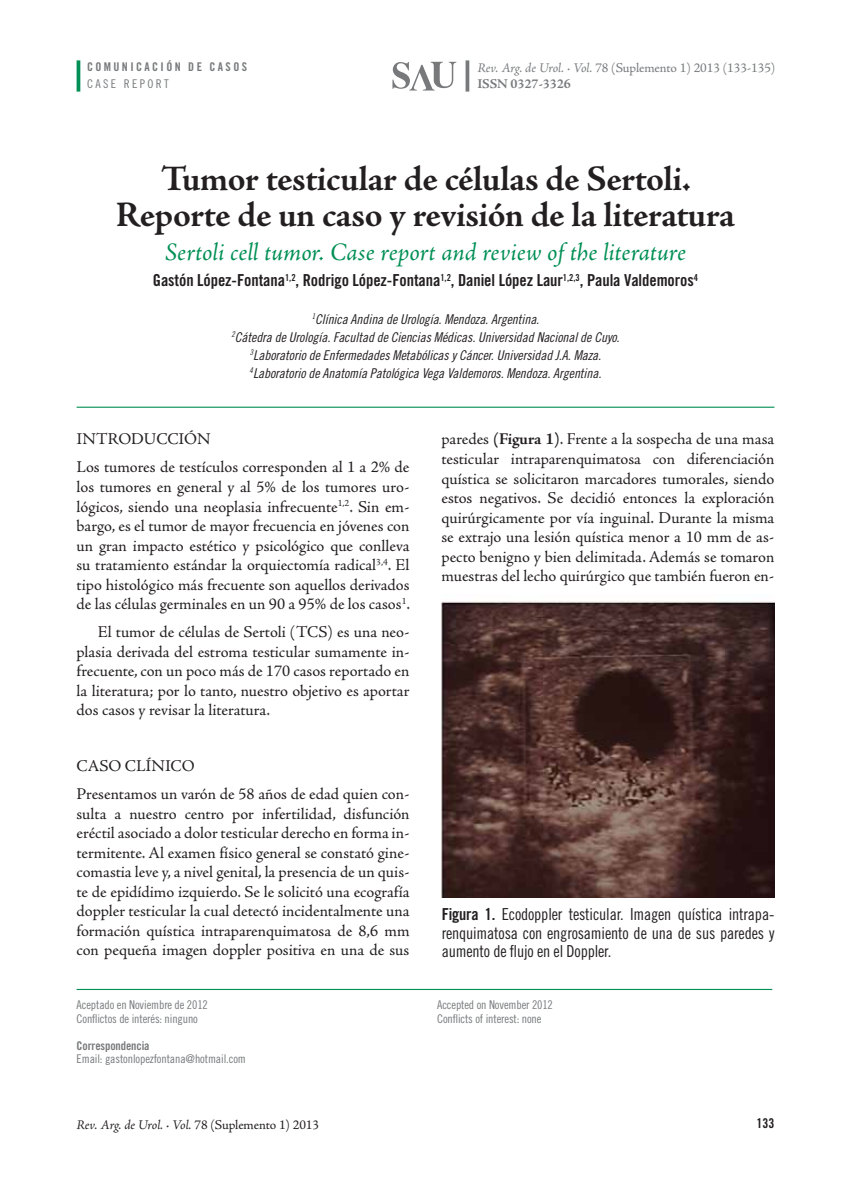
<style>
.page{position:relative;width:851px;height:1191px;background:#fff}
.page>*{position:absolute;margin:0;border:0;box-sizing:border-box;transform-origin:0 0}
.t1{font:700 36px/36px "Adobe Jenson Pro";letter-spacing:-.015em;color:#231f20;text-align:center}
.t2{font:italic 25.5px "Adobe Jenson Pro";color:#008f55}
.t3{font:16.5px/19.5px "Adobe Jenson Pro";color:#231f20;text-align:justify}
.t4{font:16.5px/18.8px "Trade Gothic LT Std Cn 18";letter-spacing:-.01em;color:#231f20;text-align:justify}
.t5{font:16.5px "Trade Gothic LT Std Bd Cn 20";letter-spacing:-.005em;color:#231f20}
.t6{font:13.5px/18px "Trade Gothic LT Std Cn 18 Obl";letter-spacing:-.005em;color:#231f20;text-align:center}
.t7{font:13.5px/16.2px "Adobe Jenson Pro";letter-spacing:-.005em;color:#77797b}
.t8{font:italic 13.5px "Adobe Jenson Pro";letter-spacing:-.02em;color:#231f20}
.t9{font:13.5px "Trade Gothic LT Std Bd Cn 20";color:#231f20}
.t10{font:12px/13.5px "Trade Gothic LT Std Cn 18";letter-spacing:-.01em;color:#77797b}
.t11{font:12px "Trade Gothic LT Std Bd Cn 20";letter-spacing:.2em;color:#77797b}
.t12{font:12px "Trade Gothic LT Std Bd Cn 20";letter-spacing:-.01em;color:#77797b}
.t13{font:12px "Trade Gothic LT Std Cn 18";letter-spacing:.2em;color:#77797b}
.s1{font-style:italic}
.s2{font-weight:700}
.s3{font-family:"Trade Gothic LT Std Bd Cn 20"}
.s4{font-style:normal}
</style>
<div class="page">
<hr style="left:77px;top:60px;width:3px;height:32px;background:#008f55">
<hr style="left:77px;top:989px;width:695px;height:1px;background:#008f55">
<hr style="left:77px;top:407px;width:697px;height:1px;background:#008f55">
<img style="left:441px;top:601px;width:333px;height:296px">
<svg style="left:465px;top:60px;width:4px;height:32px"></svg>
<svg style="left:392px;top:62px;width:64px;height:28px"></svg>
<p class="t11" style="left:87px;top:60px;width:161px">COMUNICACIÓN DE CASOS</p>
<p class="t13" style="left:87px;top:77px;width:83px">CASE REPORT</p>
<p class="t7" style="left:477px;top:60px;width:299px"><span class="s1">Rev. Arg. de Urol. · Vol.</span> 78 (Suplemento 1) 2013 (133-135)<br><span class="s2">ISSN 0327-3326</span></p>
<h1 class="t1" style="left:116px;top:161px;width:621px">Tumor testicular de células de Sertoli.<br>Reporte de un caso y revisión de la literatura</h1>
<h2 class="t2" style="left:165px;top:237px;width:522px">Sertoli cell tumor. Case report and review of the literature</h2>
<p class="t5" style="left:153px;top:270px;width:546px">Gastón López-Fontana<sup>1,2</sup>, Rodrigo López-Fontana<sup>1,2</sup>, Daniel López Laur<sup>1,2,3</sup>, Paula Valdemoros<sup>4</sup></p>
<p class="t6" style="left:231px;top:310px;width:389px"><sup>1</sup>Clínica Andina de Urología. Mendoza. Argentina.<br><sup>2</sup>Cátedra de Urología. Facultad de Ciencias Médicas. Universidad Nacional de Cuyo.<br><sup>3</sup>Laboratorio de Enfermedades Metabólicas y Cáncer. Universidad J.A. Maza.<br><sup>4</sup>Laboratorio de Anatomía Patológica Vega Valdemoros. Mendoza. Argentina.</p>
<p class="t3" style="left:77px;top:425px;width:334px;line-height:28px">INTRODUCCIÓN<br>Los tumores de testículos corresponden al 1 a 2% de</p>
<p class="t3" style="left:77px;top:477px;width:335px">los tumores en general y al 5% de los tumores uro&shy;lógicos, siendo una neoplasia infrecuente<sup>1,2</sup>. Sin em&shy;bargo, es el tumor de mayor frecuencia en jóvenes con un gran impacto estético y psicológico que conlleva su tratamiento estándar la orquiectomía radical<sup>3,4</sup>. El tipo histológico más frecuente son aquellos derivados de las células germinales en un 90 a 95% de los casos<sup>1</sup>.</p>
<p class="t3" style="left:77px;top:622px;width:334px;text-indent:21px">El tumor de células de Sertoli (TCS) es una neo&shy;plasia derivada del estroma testicular sumamente in&shy;frecuente, con un poco más de 170 casos reportado en la literatura; por lo tanto, nuestro objetivo es aportar dos casos y revisar la literatura.</p>
<p class="t3" style="left:77px;top:752px;width:334px;line-height:28px">CASO CLÍNICO<br>Presentamos un varón de 58 años de edad quien con-</p>
<p class="t3" style="left:77px;top:804px;width:334px">sulta a nuestro centro por infertilidad, disfunción eréctil asociado a dolor testicular derecho en forma in&shy;termitente. Al examen físico general se constató gine&shy;comastia leve y, a nivel genital, la presencia de un quis&shy;te de epidídimo izquierdo. Se le solicitó una ecografía doppler testicular la cual detectó incidentalmente una formación quística intraparenquimatosa de 8,6 mm con pequeña imagen doppler positiva en una de sus</p>
<p class="t10" style="left:77px;top:998px;width:133px">Aceptado en Noviembre de 2012<br>Conflictos de interés: ninguno</p>
<p class="t12" style="left:77px;top:1038px;width:74px">Correspondencia</p>
<p class="t10" style="left:77px;top:1052px;width:171px">Email: gastonlopezfontana@hotmail.com</p>
<p class="t3" style="left:441px;top:430px;width:334px">paredes <span class="s2">(Figura 1)</span>. Frente a la sospecha de una masa testicular intraparenquimatosa con diferenciación quística se solicitaron marcadores tumorales, siendo estos negativos. Se decidió entonces la exploración quirúrgicamente por vía inguinal. Durante la misma se extrajo una lesión quística menor a 10 mm de as&shy;pecto benigno y bien delimitada. Además se tomaron muestras del lecho quirúrgico que también fueron en-</p>
<p class="t4" style="left:441px;top:904px;width:334px"><span class="s3">Figura 1.</span> Ecodoppler testicular. Imagen quística intrapa&shy;renquimatosa con engrosamiento de una de sus paredes y aumento de flujo en el Doppler.</p>
<p class="t10" style="left:437px;top:998px;width:117px">Accepted on November 2012<br>Conflicts of interest: none</p>
<p class="t8" style="left:77px;top:1117px;width:244px">Rev. Arg. de Urol. · Vol. <span class="s4">78 (Suplemento 1) 2013</span></p>
<p class="t9" style="left:756px;top:1115px;width:19px">133</p>
</div>
